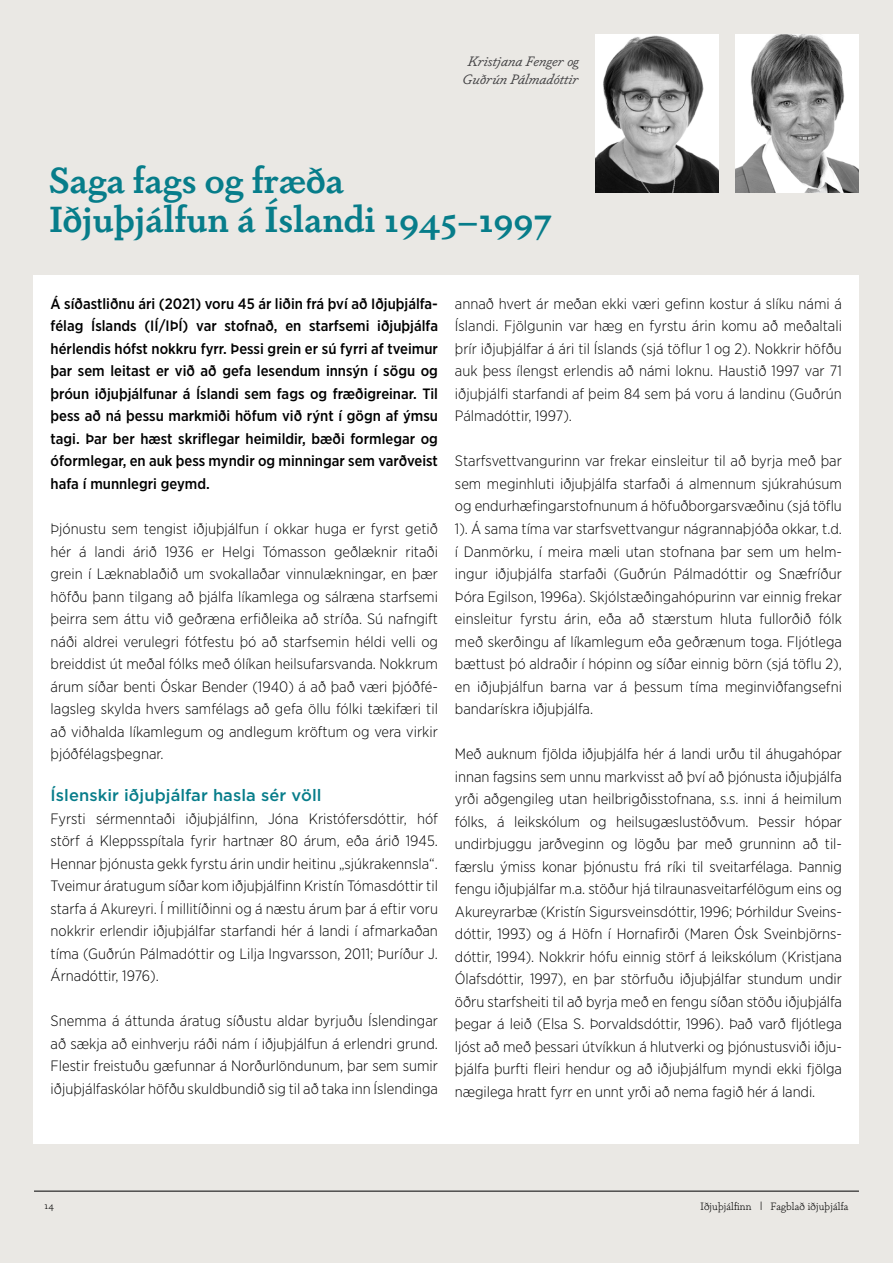
<style>
.page{position:relative;width:893px;height:1263px;background:#eae8e4}
.page>*{position:absolute;margin:0;border:0;box-sizing:border-box;transform-origin:0 0}
.t1{font:600 36px/39px "Dapifer";letter-spacing:.005em;color:#077d8a}
.t2{font:500 16.5px "Gotham HTF";letter-spacing:.005em;color:#077d8a}
.t3{font:300 15px/22.5px "Gotham Narrow";color:#000;text-align:justify}
.t4{font:500 15px/22.5px "Gotham Narrow";color:#000;text-align:justify}
.t5{font:italic 13.5px/18px "Dapifer";color:#414042;text-align:center}
.t6{font:300 10.5px "Dapifer";letter-spacing:.01em;color:#000}
.s1{font-family:"Gotham Narrow";font-size:12px}
</style>
<div class="page">
<hr style="left:34px;top:1191px;width:825px;height:1px;background:#000">
<div style="left:34px;top:276px;width:825px;height:868px;background:#fff"></div>
<img style="left:596px;top:34px;width:123px;height:158px">
<img style="left:736px;top:34px;width:122px;height:158px">
<p class="t5" style="left:463px;top:52px;width:118px">Kristjana Fenger og<br>Guðrún Pálmadóttir</p>
<h1 class="t1" style="left:49px;top:159px;width:505px">Saga fags og fræða<br>Iðjuþjálfun á Íslandi 1945–1997</h1>
<p class="t4" style="left:51px;top:292px;width:389px">Á síðastliðnu ári (2021) voru 45 ár liðin frá því að Iðjuþjálfa&shy;félag Íslands (IÍ/IÞÍ) var stofnað, en starfsemi iðjuþjálfa hérlendis hófst nokkru fyrr. Þessi grein er sú fyrri af tveimur þar sem leitast er við að gefa lesendum innsýn í sögu og þróun iðjuþjálfunar á Íslandi sem fags og fræðigreinar. Til þess að ná þessu markmiði höfum við rýnt í gögn af ýmsu tagi. Þar ber hæst skriflegar heimildir, bæði formlegar og óformlegar, en auk þess myndir og minningar sem varðveist hafa í munnlegri geymd.</p>
<p class="t3" style="left:51px;top:517px;width:389px">Þjónustu sem tengist iðjuþjálfun í okkar huga er fyrst getið hér á landi árið 1936 er Helgi Tómasson geðlæknir ritaði grein í Læknablaðið um svokallaðar vinnulækningar, en þær höfðu þann tilgang að þjálfa líkamlega og sálræna starfsemi þeirra sem áttu við geðræna erfiðleika að stríða. Sú nafngift náði aldrei verulegri fótfestu þó að starfsemin héldi velli og breiddist út meðal fólks með ólíkan heilsufarsvanda. Nokkrum árum síðar benti Óskar Bender (1940) á að það væri þjóðfé&shy;lagsleg skylda hvers samfélags að gefa öllu fólki tækifæri til að viðhalda líkamlegum og andlegum kröftum og vera virkir þjóðfélagsþegnar.</p>
<p class="t2" style="left:51px;top:786px;width:273px">Íslenskir iðjuþjálfar hasla sér völl</p>
<p class="t3" style="left:51px;top:807px;width:389px">Fyrsti sérmenntaði iðjuþjálfinn, Jóna Kristófersdóttir, hóf störf á Kleppsspítala fyrir hartnær 80 árum, eða árið 1945.<br>Hennar þjónusta gekk fyrstu árin undir heitinu „sjúkrakennsla“.<br>Tveimur áratugum síðar kom iðjuþjálfinn Kristín Tómasdóttir til starfa á Akureyri. Í millitíðinni og á næstu árum þar á eftir voru nokkrir erlendir iðjuþjálfar starfandi hér á landi í afmarkaðan tíma (Guðrún Pálmadóttir og Lilja Ingvarsson, 2011; Þuríður J.<br>Árnadóttir, 1976).</p>
<p class="t3" style="left:51px;top:1009px;width:389px">Snemma á áttunda áratug síðustu aldar byrjuðu Íslendingar að sækja að einhverju ráði nám í iðjuþjálfun á erlendri grund.<br>Flestir freistuðu gæfunnar á Norðurlöndunum, þar sem sumir iðjuþjálfaskólar höfðu skuldbundið sig til að taka inn Íslendinga</p>
<p class="t3" style="left:455px;top:292px;width:388px">annað hvert ár meðan ekki væri gefinn kostur á slíku námi á Íslandi. Fjölgunin var hæg en fyrstu árin komu að meðaltali þrír iðjuþjálfar á ári til Íslands (sjá töflur 1 og 2). Nokkrir höfðu auk þess ílengst erlendis að námi loknu. Haustið 1997 var 71 iðjuþjálfi starfandi af þeim 84 sem þá voru á landinu (Guðrún Pálmadóttir, 1997).</p>
<p class="t3" style="left:455px;top:450px;width:388px">Starfsvettvangurinn var frekar einsleitur til að byrja með þar sem meginhluti iðjuþjálfa starfaði á almennum sjúkrahúsum og endurhæfingarstofnunum á höfuðborgarsvæðinu (sjá töflu 1). Á sama tíma var starfsvettvangur nágrannaþjóða okkar, t.d. í Danmörku, í meira mæli utan stofnana þar sem um helm&shy;ingur iðjuþjálfa starfaði (Guðrún Pálmadóttir og Snæfríður Þóra Egilson, 1996a). Skjólstæðingahópurinn var einnig frekar einsleitur fyrstu árin, eða að stærstum hluta fullorðið fólk með skerðingu af líkamlegum eða geðrænum toga. Fljótlega bættust þó aldraðir í hópinn og síðar einnig börn (sjá töflu 2), en iðjuþjálfun barna var á þessum tíma meginviðfangsefni bandarískra iðjuþjálfa.</p>
<p class="t3" style="left:455px;top:742px;width:388px">Með auknum fjölda iðjuþjálfa hér á landi urðu til áhugahópar innan fagsins sem unnu markvisst að því að þjónusta iðjuþjálfa yrði aðgengileg utan heilbrigðisstofnana, s.s. inni á heimilum fólks, á leikskólum og heilsugæslustöðvum. Þessir hópar undirbjuggu jarðveginn og lögðu þar með grunninn að til&shy;færslu ýmiss konar þjónustu frá ríki til sveitarfélaga. Þannig fengu iðjuþjálfar m.a. stöður hjá tilraunasveitarfélögum eins og Akureyrarbæ (Kristín Sigursveinsdóttir, 1996; Þórhildur Sveins&shy;dóttir, 1993) og á Höfn í Hornafirði (Maren Ósk Sveinbjörns&shy;dóttir, 1994). Nokkrir hófu einnig störf á leikskólum (Kristjana Ólafsdóttir, 1997), en þar störfuðu iðjuþjálfar stundum undir öðru starfsheiti til að byrja með en fengu síðan stöðu iðjuþjálfa þegar á leið (Elsa S. Þorvaldsdóttir, 1996). Það varð fljótlega ljóst að með þessari útvíkkun á hlutverki og þjónustusviði iðju&shy;þjálfa þurfti fleiri hendur og að iðjuþjálfum myndi ekki fjölga nægilega hratt fyrr en unnt yrði að nema fagið hér á landi.</p>
<p class="t6" style="left:45px;top:1199px;width:11px">14</p>
<p class="t6" style="left:700px;top:1199px;width:150px">Iðjuþjálfinn <span class="s1">I</span> Fagblað iðjuþjálfa</p>
</div>
